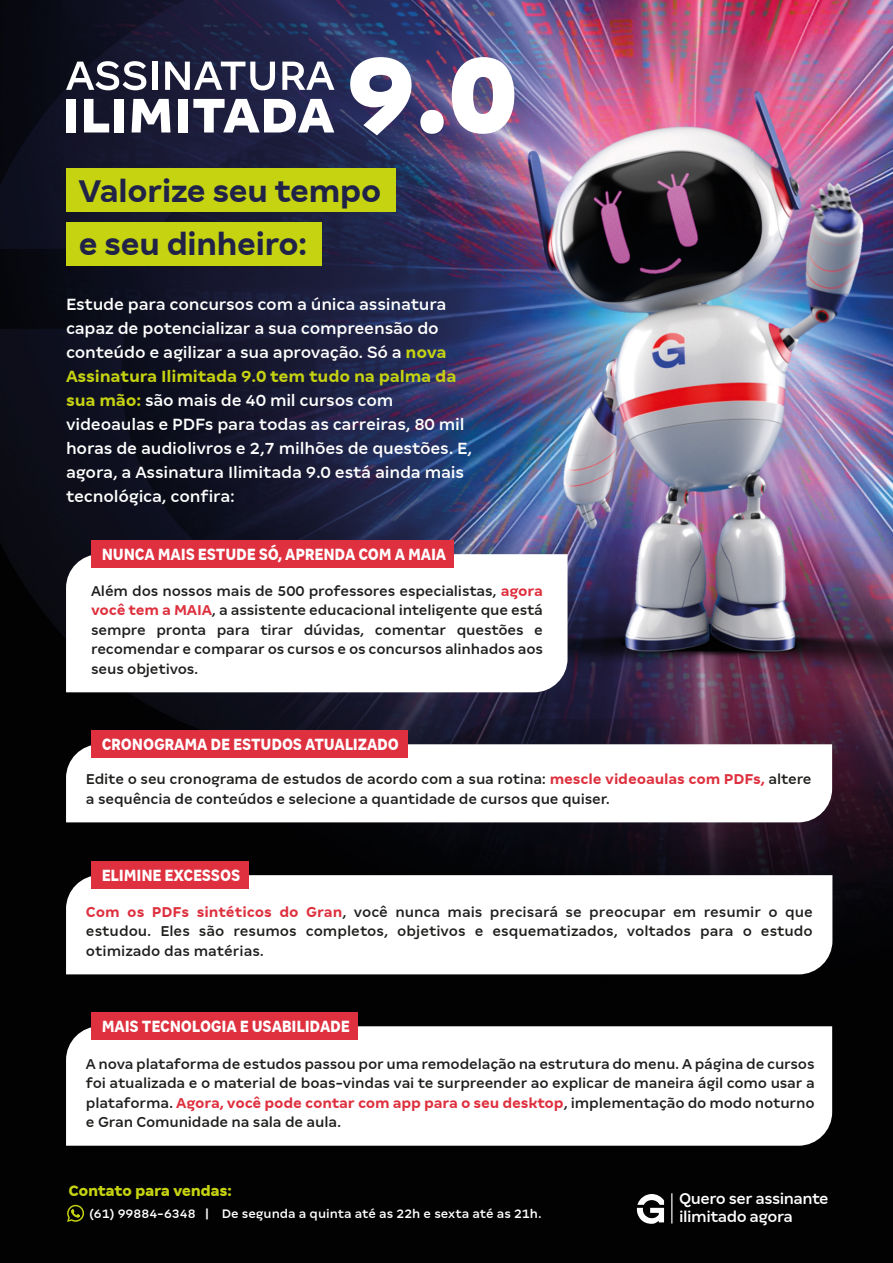
<style>
.page{position:relative;width:893px;height:1263px;background:#fff}
.page>*{position:absolute;margin:0;border:0;box-sizing:border-box;transform-origin:0 0}
.t1{font:700 34.65px/53.1px "Margem";letter-spacing:-.025em;color:#202347}
.t2{font:500 18px/24px "Margem";letter-spacing:-.01em;color:#fff}
.t3{font:800 condensed 18px "Margem";letter-spacing:-.01em;color:#fff}
.t4{font:500 17.1px/17.4px "Margem";letter-spacing:-.03em;color:#fff}
.t5{font:800 16.35px "Margem";letter-spacing:-.025em;color:#c6d311}
.t6{font:500 15.75px/19.5px "Margem";letter-spacing:-.01em;color:#1e1f1d;text-align:justify}
.t7{font:500 13.65px "Margem";color:#fff}
.s1{font-weight:700;color:#c6d311}
.s2{font-weight:700;color:#de303e}
</style>
<div class="page">
<img style="left:0;top:0;width:893px;height:1263px">
<svg style="left:350px;top:57px;width:62px;height:78px"></svg>
<svg style="left:420px;top:110px;width:24px;height:24px"></svg>
<img style="left:452px;top:57px;width:62px;height:77px">
<svg style="left:66px;top:61px;width:80px;height:29px"></svg>
<div style="left:152px;top:62px;width:5px;height:28px;background:#fff"></div>
<svg style="left:165px;top:62px;width:110px;height:28px"></svg>
<svg style="left:282px;top:62px;width:52px;height:28px"></svg>
<div style="left:66px;top:99px;width:10px;height:33px;background:#fff"></div>
<svg style="left:84px;top:99px;width:25px;height:33px"></svg>
<div style="left:114px;top:99px;width:10px;height:33px;background:#fff"></div>
<svg style="left:132px;top:99px;width:38px;height:33px"></svg>
<div style="left:178px;top:99px;width:10px;height:33px;background:#fff"></div>
<svg style="left:193px;top:99px;width:141px;height:33px"></svg>
<div style="left:66px;top:169px;width:329px;height:43px;background:#c6d311"></div>
<div style="left:66px;top:222px;width:255px;height:43px;background:#c6d311"></div>
<svg style="left:67px;top:1205px;width:17px;height:17px"></svg>
<hr style="left:671px;top:1193px;width:1px;height:30px;background:#fff">
<svg style="left:636px;top:1194px;width:28px;height:30px"></svg>
<svg style="left:66px;top:554px;width:501px;height:138px"></svg>
<div style="left:91px;top:540px;width:363px;height:28px;background:#de303e"></div>
<svg style="left:66px;top:1026px;width:766px;height:120px"></svg>
<div style="left:91px;top:1012px;width:267px;height:28px;background:#de303e"></div>
<svg style="left:66px;top:744px;width:766px;height:78px"></svg>
<div style="left:91px;top:730px;width:317px;height:28px;background:#de303e"></div>
<svg style="left:66px;top:875px;width:766px;height:99px"></svg>
<div style="left:91px;top:861px;width:158px;height:28px;background:#de303e"></div>
<h1 class="t1" style="left:78px;top:164px;width:305px">Valorize seu tempo e seu dinheiro:</h1>
<p class="t2" style="left:66px;top:292px;width:408px">Estude para concursos com a única assinatura capaz de potencializar a sua compreensão do conteúdo e agilizar a sua aprovação. Só a <span class="s1">nova Assinatura Ilimitada 9.0 tem tudo na palma da sua mão:</span> são mais de 40 mil cursos com videoaulas e PDFs para todas as carreiras, 80 mil horas de audiolivros e 2,7 milhões de questões. E, agora, a Assinatura Ilimitada 9.0 está ainda mais tecnológica, confira:</p>
<p class="t3" style="left:102px;top:544px;width:346px">NUNCA MAIS ESTUDE SÓ, APRENDA COM A MAIA</p>
<p class="t6" style="left:91px;top:581px;width:453px">Além dos nossos mais de 500 professores especialistas, <span class="s2">agora você tem a MAIA</span>, a assistente educacional inteligente que está sempre pronta para tirar dúvidas, comentar questões e recomendar e comparar os cursos e os concursos alinhados aos seus objetivos.</p>
<p class="t3" style="left:102px;top:734px;width:299px">CRONOGRAMA DE ESTUDOS ATUALIZADO</p>
<p class="t6" style="left:86px;top:769px;width:727px">Edite o seu cronograma de estudos de acordo com a sua rotina: <span class="s2">mescle videoaulas com PDFs,</span> altere a sequência de conteúdos e selecione a quantidade de cursos que quiser.</p>
<p class="t3" style="left:102px;top:865px;width:140px">ELIMINE EXCESSOS</p>
<p class="t6" style="left:86px;top:902px;width:728px"><span class="s2">Com os PDFs sintéticos do Gran</span>, você nunca mais precisará se preocupar em resumir o que estudou. Eles são resumos completos, objetivos e esquematizados, voltados para o estudo otimizado das matérias.</p>
<p class="t3" style="left:102px;top:1016px;width:250px">MAIS TECNOLOGIA E USABILIDADE</p>
<p class="t6" style="left:86px;top:1054px;width:730px">A nova plataforma de estudos passou por uma remodelação na estrutura do menu. A página de cursos foi atualizada e o material de boas-vindas vai te surpreender ao explicar de maneira ágil como usar a plataforma. <span class="s2">Agora, você pode contar com app para o seu desktop</span>, implementação do modo noturno e Gran Comunidade na sala de aula.</p>
<p class="t5" style="left:69px;top:1181px;width:165px">Contato para vendas:</p>
<p class="t7" style="left:89px;top:1205px;width:454px">(61) 99884-6348 | De segunda a quinta até as 22h e sexta até as 21h.</p>
<p class="t4" style="left:679px;top:1190px;width:151px">Quero ser assinante ilimitado agora</p>
</div>
